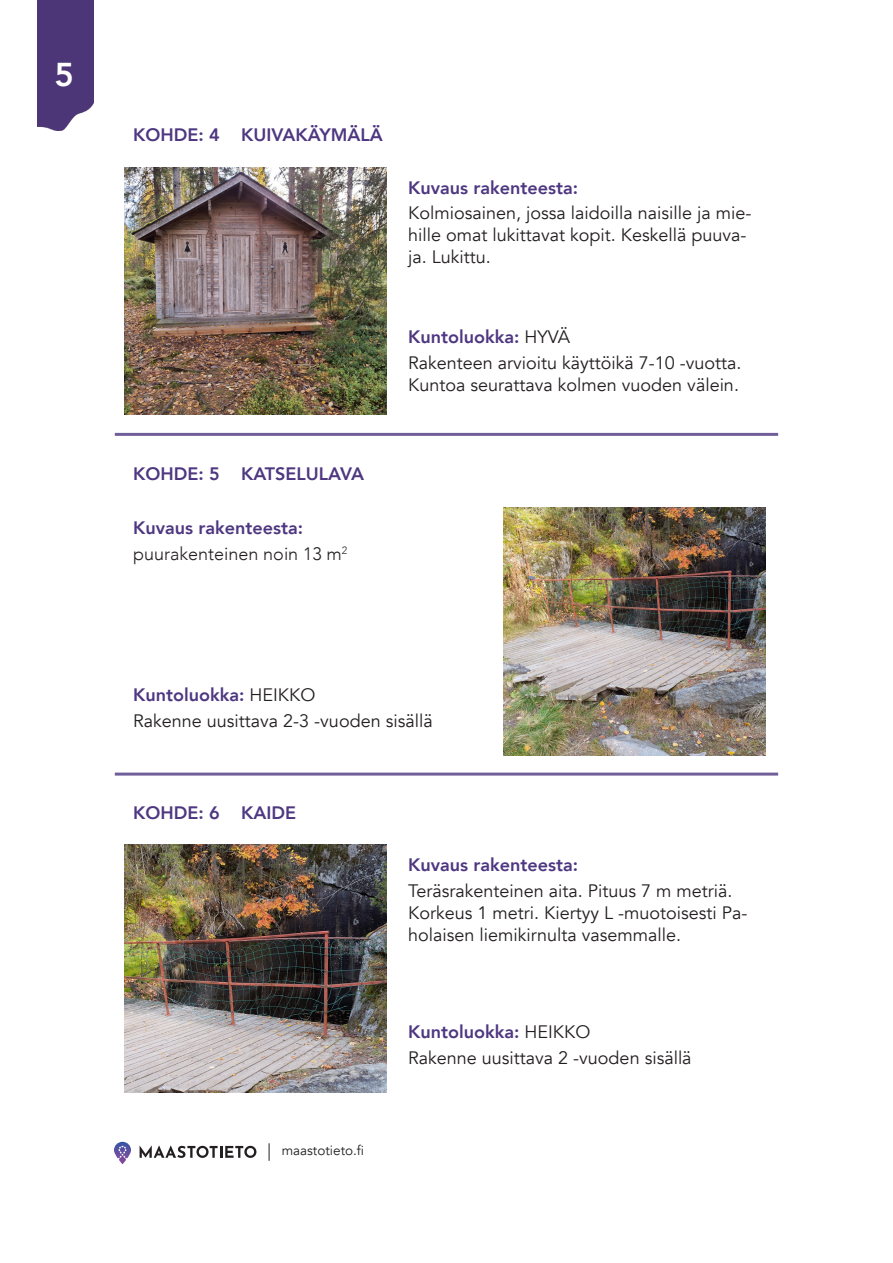
<style>
.page{position:relative;width:893px;height:1263px;background:#fff}
.page>*{position:absolute;margin:0;border:0;box-sizing:border-box;transform-origin:0 0}
.Väliotsikko_2{font:800 33px "Avenir";color:#fff}
.Väliotsikko_2-2{font:18px/21.6px "Avenir";color:#231f20}
.Väliotsikko_2-3{font:800 18px "Avenir";color:#4e3781}
.Väliotsikko_2-4{font:300 18px "Avenir";color:#231f20}
.t1{font:13.5px "Avenir";color:#231f20}
.s1{font-weight:400;color:#231f20}
</style>
<div class="page">
<svg style="left:114px;top:1142px;width:17px;height:22px"></svg>
<svg style="left:140px;top:1145px;width:116px;height:13px"></svg>
<svg style="left:269px;top:1143px;width:1px;height:18px"></svg>
<img style="left:37px;top:0;width:56px;height:131px">
<img style="left:125px;top:167px;width:262px;height:248px">
<img style="left:503px;top:507px;width:262px;height:248px">
<img style="left:125px;top:845px;width:262px;height:248px">
<hr style="left:115px;top:433px;width:663px;height:3px;background:#4e3781">
<hr style="left:115px;top:772px;width:663px;height:3px;background:#4e3781">
<p class="Väliotsikko_2" style="left:54px;top:49px;width:21px">5</p>
<p class="Väliotsikko_2-3" style="left:133px;top:121px;width:251px">KOHDE: 4 KUIVAKÄYMÄLÄ</p>
<p class="Väliotsikko_2-3" style="left:408px;top:173px;width:171px">Kuvaus rakenteesta:</p>
<p class="Väliotsikko_2-2" style="left:408px;top:203px;width:345px">Kolmiosainen, jossa laidoilla naisille ja mie&shy;hille omat lukittavat kopit. Keskellä puuva&shy;ja. Lukittu.</p>
<p class="Väliotsikko_2-3" style="left:408px;top:323px;width:163px">Kuntoluokka: <span class="s1">HYVÄ</span></p>
<p class="Väliotsikko_2-2" style="left:408px;top:352px;width:335px">Rakenteen arvioitu käyttöikä 7-10 -vuotta.<br>Kuntoa seurattava kolmen vuoden välein.</p>
<p class="Väliotsikko_2-3" style="left:133px;top:460px;width:232px">KOHDE: 5 KATSELULAVA</p>
<p class="Väliotsikko_2-3" style="left:133px;top:514px;width:171px">Kuvaus rakenteesta:</p>
<p class="Väliotsikko_2-4" style="left:133px;top:543px;width:215px">puurakenteinen noin 13 m<sup>2</sup></p>
<p class="Väliotsikko_2-3" style="left:133px;top:681px;width:184px">Kuntoluokka: <span class="s1">HEIKKO</span></p>
<p class="Väliotsikko_2-2" style="left:133px;top:710px;width:301px">Rakenne uusittava 2-3 -vuoden sisällä</p>
<p class="Väliotsikko_2-3" style="left:133px;top:799px;width:164px">KOHDE: 6 KAIDE</p>
<p class="t1" style="left:282px;top:1142px;width:84px">maastotieto.fi</p>
<p class="Väliotsikko_2-3" style="left:408px;top:851px;width:171px">Kuvaus rakenteesta:</p>
<p class="Väliotsikko_2-2" style="left:408px;top:881px;width:341px">Teräsrakenteinen aita. Pituus 7 m metriä.<br>Korkeus 1 metri. Kiertyy L -muotoisesti Pa&shy;holaisen liemikirnulta vasemmalle.</p>
<p class="Väliotsikko_2-3" style="left:408px;top:1018px;width:184px">Kuntoluokka: <span class="s1">HEIKKO</span></p>
<p class="Väliotsikko_2-2" style="left:408px;top:1047px;width:285px">Rakenne uusittava 2 -vuoden sisällä</p>
</div>
